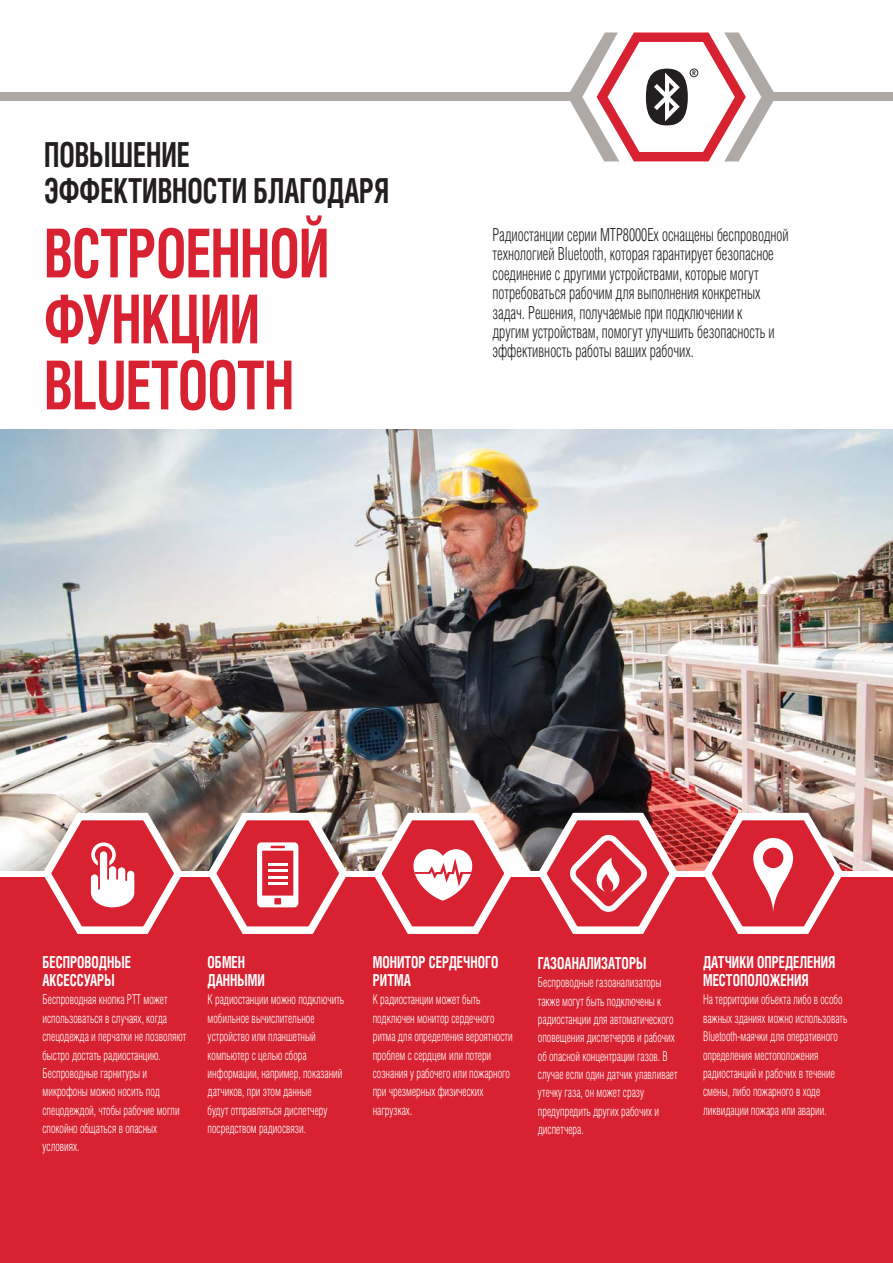
<style>
.page{position:relative;width:893px;height:1263px;background:#fff}
.page>*{position:absolute;margin:0;border:0;box-sizing:border-box;transform-origin:0 0}
.t1{font:700 67.5px/66px "Helios Cond";letter-spacing:-.01em;color:#d82231;scale:.8 1}
.t2{font:700 34.5px/36px "Helios Cond";color:#231f20;scale:.8 1}
.t3{font:300 18px/19.5px "Helios Cond";color:#231f20;scale:.8 1}
.t4{font:700 16.5px/18.3px "Helios Cond";color:#fff;scale:.8 1}
.t5{font:300 13.5px/18.3px "Helios Cond";color:#fff;scale:.8 1}
</style>
<div class="page">
<div style="left:0;top:93px;width:581px;height:8px;background:#afa9a6"></div>
<div style="left:0;top:877px;width:893px;height:386px;background:#d82231"></div>
<img style="left:0;top:430px;width:893px;height:440px">
<svg style="left:368px;top:809px;width:149px;height:125px"></svg>
<svg style="left:38px;top:809px;width:149px;height:125px"></svg>
<div style="left:767px;top:93px;width:126px;height:8px;background:#afa9a6"></div>
<svg style="left:203px;top:809px;width:149px;height:125px"></svg>
<hr style="left:268px;top:863px;width:20px;height:3px;background:#fff">
<hr style="left:268px;top:869px;width:20px;height:3px;background:#fff">
<hr style="left:268px;top:876px;width:20px;height:3px;background:#fff">
<hr style="left:268px;top:882px;width:20px;height:3px;background:#fff">
<svg style="left:699px;top:809px;width:148px;height:125px"></svg>
<svg style="left:533px;top:809px;width:149px;height:125px"></svg>
<svg style="left:567px;top:33px;width:209px;height:128px"></svg>
<h2 class="t2" style="left:44px;top:137px;width:433px">ПОВЫШЕНИЕ<br>ЭФФЕКТИВНОСТИ БЛАГОДАРЯ</h2>
<h1 class="t1" style="left:44px;top:221px;width:358px">ВСТРОЕННОЙ<br>ФУНКЦИИ<br>BLUETOOTH</h1>
<p class="t3" style="left:492px;top:226px;width:372px">Радиостанции серии MTP8000Ex оснащены беспроводной технологией Bluetooth, которая гарантирует безопасное соединение с другими устройствами, которые могут потребоваться рабочим для выполнения конкретных задач. Решения, получаемые при подключении к<br>другим устройствам, помогут улучшить безопасность и эффективность работы ваших рабочих.</p>
<p class="t4" style="left:43px;top:953px;width:112px">БЕСПРОВОДНЫЕ<br>АКСЕССУАРЫ</p>
<p class="t5" style="left:43px;top:991px;width:181px">Беспроводная кнопка РТТ может использоваться в случаях, когда спецодежда и перчатки не позволяют быстро достать радиостанцию.<br>Беспроводные гарнитуры и микрофоны можно носить под спецодеждой, чтобы рабочие могли спокойно общаться в опасных условиях.</p>
<p class="t4" style="left:208px;top:953px;width:73px">ОБМЕН<br>ДАННЫМИ</p>
<p class="t5" style="left:208px;top:991px;width:172px">К радиостанции можно подключить мобильное вычислительное устройство или планшетный компьютер с целью сбора информации, например, показаний датчиков, при этом данные<br>будут отправляться диспетчеру посредством радиосвязи.</p>
<p class="t4" style="left:373px;top:953px;width:159px">МОНИТОР СЕРДЕЧНОГО<br>РИТМА</p>
<p class="t5" style="left:373px;top:991px;width:176px">К радиостанции может быть подключен монитор сердечного ритма для определения вероятности проблем с сердцем или потери сознания у рабочего или пожарного при чрезмерных физических нагрузках.</p>
<p class="t4" style="left:538px;top:954px;width:137px">ГАЗОАНАЛИЗАТОРЫ</p>
<p class="t5" style="left:538px;top:974px;width:176px">Беспроводные газоанализаторы также могут быть подключены к радиостанции для автоматического оповещения диспетчеров и рабочих об опасной концентрации газов. В случае если один датчик улавливает утечку газа, он может сразу предупредить других рабочих и диспетчера.</p>
<p class="t4" style="left:703px;top:953px;width:167px">ДАТЧИКИ ОПРЕДЕЛЕНИЯ<br>МЕСТОПОЛОЖЕНИЯ</p>
<p class="t5" style="left:703px;top:991px;width:182px">На территории объекта либо в особо важных зданиях можно использовать<br>Bluetooth-маячки для оперативного определения местоположения радиостанций и рабочих в течение смены, либо пожарного в ходе ликвидации пожара или аварии.</p>
</div>
